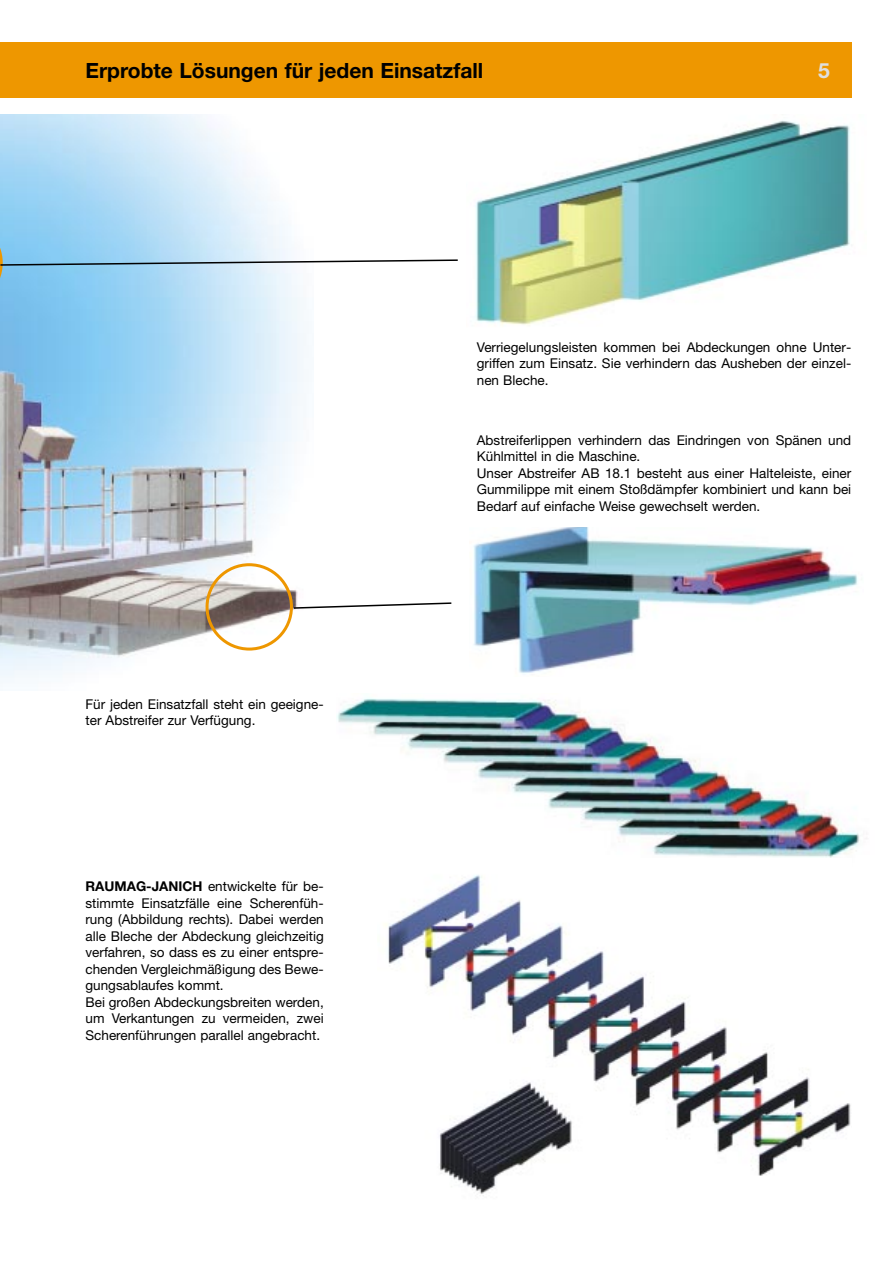
<style>
.page{position:relative;width:893px;height:1263px;background:#fff}
.page>*{position:absolute;margin:0;border:0;box-sizing:border-box;transform-origin:0 0}
.t1{font:700 21px "Helvetica Neue";color:#000}
.t2{font:700 21px "Helvetica Neue";color:#dfdfdf}
.t3{font:13.5px/16.5px "Helvetica Neue";color:#000}
.s1{font-weight:700}
</style>
<div class="page">
<div style="left:0;top:43px;width:851px;height:55px;background:#ee9700"></div>
<img style="left:0;top:115px;width:306px;height:568px">
<img style="left:475px;top:120px;width:375px;height:206px">
<img style="left:473px;top:527px;width:385px;height:147px">
<img style="left:337px;top:698px;width:530px;height:160px">
<img style="left:385px;top:875px;width:466px;height:321px">
<svg style="left:0;top:219px;width:458px;height:88px"></svg>
<svg style="left:205px;top:563px;width:247px;height:88px"></svg>
<h1 class="t1" style="left:85px;top:63px;width:399px">Erprobte Lösungen für jeden Einsatzfall</h1>
<h1 class="t2" style="left:818px;top:63px;width:13px">5</h1>
<p class="t3" style="left:477px;top:340px;width:376px;text-align:justify">Verriegelungsleisten kommen bei Abdeckungen ohne Unter&shy;griffen zum Einsatz. Sie verhindern das Ausheben der einzel&shy;nen Bleche.</p>
<p class="t3" style="left:85px;top:697px;width:240px">Für jeden Einsatzfall steht ein geeigne&shy;ter Abstreifer zur Verfügung.</p>
<p class="t3" style="left:85px;top:879px;width:240px"><span class="s1">RAUMAG-JANICH</span> entwickelte für be&shy;stimmte Einsatzfälle eine Scherenfüh&shy;rung (Abbildung rechts). Dabei werden alle Bleche der Abdeckung gleichzeitig verfahren, so dass es zu einer entspre&shy;chenden Vergleichmäßigung des Bewe&shy;gungsablaufes kommt.<br>Bei großen Abdeckungsbreiten werden, um Verkantungen zu vermeiden, zwei Scherenführungen parallel angebracht.</p>
<p class="t3" style="left:477px;top:433px;width:376px">Abstreiferlippen verhindern das Eindringen von Spänen und Kühlmittel in die Maschine.<br>Unser Abstreifer AB 18.1 besteht aus einer Halteleiste, einer Gummilippe mit einem Stoßdämpfer kombiniert und kann bei Bedarf auf einfache Weise gewechselt werden.</p>
</div>
